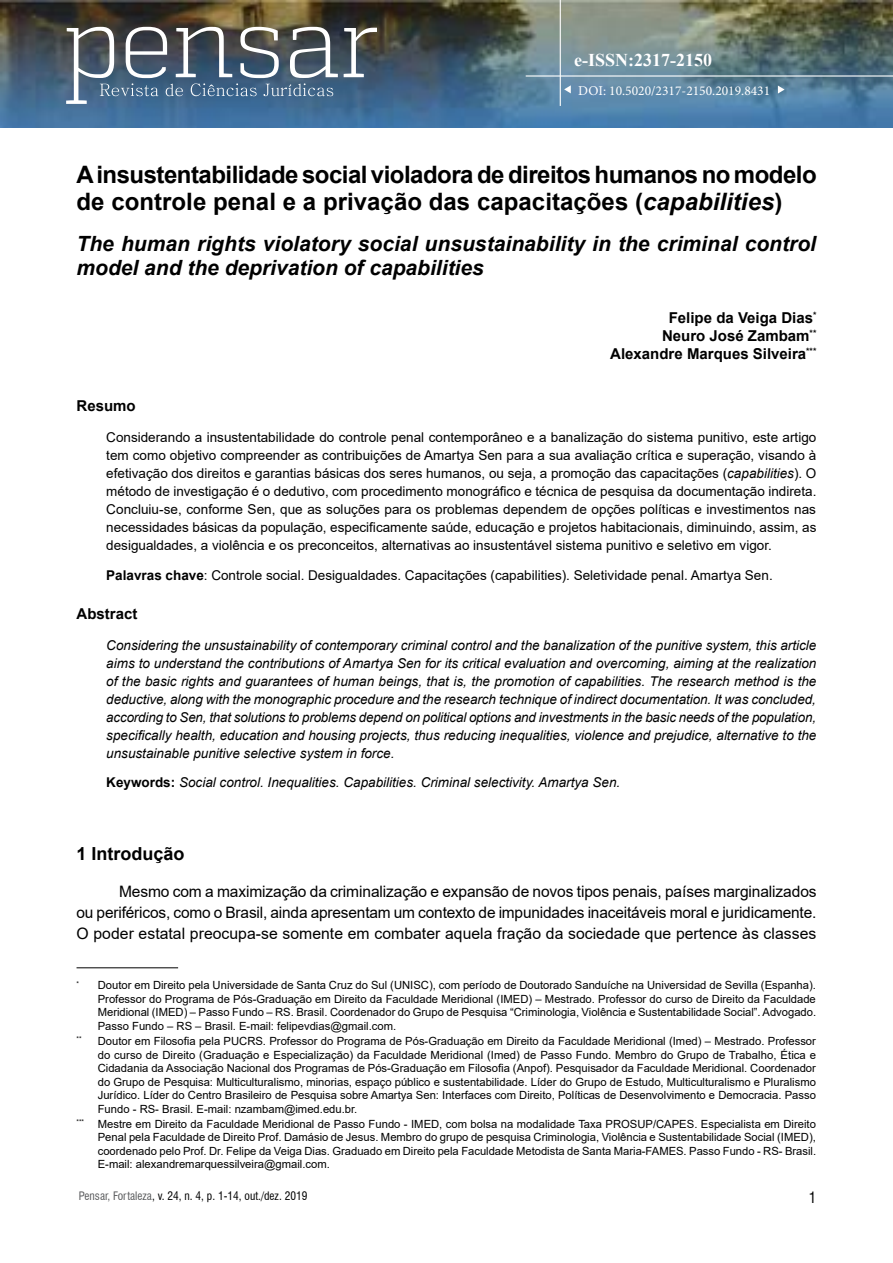
<style>
.page{position:relative;width:893px;height:1263px;background:#fff}
.page>*{position:absolute;margin:0;border:0;box-sizing:border-box;transform-origin:0 0}
.Título_GRANDE{font:700 24px/27px "Arial";letter-spacing:-.02em;color:#000}
.Título_Inglês{font:italic 700 21px/24px "Arial";color:#000}
.t1{font:700 18px "Times New Roman";color:#fff}
.Subtítulo_-_1{font:700 18px "Arial";color:#000}
.Texto{font:15.75px/21px "Arial";color:#000;text-align:justify}
.Autor{font:700 15px "Arial";color:#000}
.Resumo_Título_Abstra{font:700 15px "Arial";color:#000}
.Resumo_Título{font:700 15px "Arial";color:#000}
.t2{font:condensed 15px "Swiss 721 BT";color:#000}
.Resumo_Texto{font:13.5px/18px "Arial";color:#000;text-align:justify}
.Resumo_Texto_Italico{font:italic 13.5px/18px "Arial";color:#000;text-align:justify}
.Palavras-chave{font:13.5px "Arial";color:#000}
.Palavras-chave_Itali{font:italic 13.5px "Arial";color:#000}
.Doi{font:13.5px "Minion Pro";color:#fff}
.t3{font:condensed 11.4px "Swiss 721 BT";color:#000}
.Rodapé{font:11.25px/13.5px "Arial";color:#000;text-align:justify}
.Rodapé-2{font:6.6px "Arial";color:#000}
.s1{font-style:italic}
.s2{font-weight:700}
.s3{font-weight:700;font-style:normal}
.s4{color:#58595b}
</style>
<div class="page">
<img style="left:0;top:0;width:893px;height:127px">
<svg style="left:564px;top:85px;width:7px;height:8px"></svg>
<svg style="left:778px;top:86px;width:6px;height:8px"></svg>
<hr style="left:560px;top:0;width:1px;height:106px;background:#fff">
<hr style="left:526px;top:75px;width:367px;height:2px;background:#fff">
<svg style="left:66px;top:27px;width:311px;height:77px;background:#627282"></svg>
<hr style="left:77px;top:967px;width:101px;height:1px;background:#000">
<p class="t1" style="left:574px;top:47px;width:139px">e-ISSN:2317-2150</p>
<p class="Doi" style="left:578px;top:82px;width:193px">DOI: 10.5020/2317-2150.2019.8431</p>
<p class="Título_GRANDE" style="left:77px;top:162px;width:742px">A insustentabilidade social violadora de direitos humanos no modelo de controle penal e a privação das capacitações (<span class="s1">capabilities</span>)</p>
<p class="Título_Inglês" style="left:77px;top:233px;width:741px">The human rights violatory social unsustainability in the criminal control model and the deprivation of capabilities</p>
<p class="Autor" style="left:669px;top:307px;width:149px">Felipe da Veiga Dias<sup>*</sup></p>
<p class="Autor" style="left:662px;top:325px;width:156px">Neuro José Zambam<sup>**</sup></p>
<p class="Autor" style="left:610px;top:343px;width:208px">Alexandre Marques Silveira<sup>***</sup></p>
<p class="Resumo_Título" style="left:77px;top:395px;width:61px">Resumo</p>
<p class="Resumo_Texto" style="left:106px;top:428px;width:712px">Considerando a insustentabilidade do controle penal contemporâneo e a banalização do sistema punitivo, este artigo tem como objetivo compreender as contribuições de Amartya Sen para a sua avaliação crítica e superação, visando à efetivação dos direitos e garantias básicas dos seres humanos, ou seja, a promoção das capacitações (<span class="s1">capabilities</span>). O método de investigação é o dedutivo, com procedimento monográfico e técnica de pesquisa da documentação indireta.<br>Concluiu-se, conforme Sen, que as soluções para os problemas dependem de opções políticas e investimentos nas necessidades básicas da população, especificamente saúde, educação e projetos habitacionais, diminuindo, assim, as desigualdades, a violência e os preconceitos, alternativas ao insustentável sistema punitivo e seletivo em vigor.</p>
<p class="Palavras-chave" style="left:106px;top:566px;width:668px"><span class="s2">Palavras chave</span>: Controle social. Desigualdades. Capacitações (capabilities). Seletividade penal. Amartya Sen.</p>
<p class="Resumo_Título_Abstra" style="left:77px;top:603px;width:62px">Abstract</p>
<p class="Resumo_Texto_Italico" style="left:106px;top:636px;width:712px">Considering the unsustainability of contemporary criminal control and the banalization of the punitive system, this article aims to understand the contributions of Amartya Sen for its critical evaluation and overcoming, aiming at the realization of the basic rights and guarantees of human beings, that is, the promotion of capabilities. The research method is the deductive, along with the monographic procedure and the research technique of indirect documentation. It was concluded, according to Sen, that solutions to problems depend on political options and investments in the basic needs of the population, specifically health, education and housing projects, thus reducing inequalities, violence and prejudice, alternative to the unsustainable punitive selective system in force.</p>
<p class="Palavras-chave_Itali" style="left:106px;top:774px;width:515px"><span class="s3">Keywords:</span> Social control. Inequalities. Capabilities. Criminal selectivity. Amartya Sen.</p>
<p class="Subtítulo_-_1" style="left:77px;top:841px;width:110px">1 Introdução</p>
<p class="Texto" style="left:77px;top:880px;width:742px;text-indent:43px">Mesmo com a maximização da criminalização e expansão de novos tipos penais, países marginalizados ou periféricos, como o Brasil, ainda apresentam um contexto de impunidades inaceitáveis moral e juridicamente.<br>O poder estatal preocupa-se somente em combater aquela fração da sociedade que pertence às classes</p>
<p class="Rodapé" style="left:98px;top:979px;width:720px;text-indent:-21px"><sup>*</sup> Doutor em Direito pela Universidade de Santa Cruz do Sul (UNISC), com período de Doutorado Sanduíche na Universidad de Sevilla (Espanha).<br>Professor do Programa de Pós-Graduação em Direito da Faculdade Meridional (IMED) – Mestrado. Professor do curso de Direito da Faculdade Meridional (IMED) – Passo Fundo – RS. Brasil. Coordenador do Grupo de Pesquisa “Criminologia, Violência e Sustentabilidade Social”. Advogado.<br>Passo Fundo – RS – Brasil. E-mail: felipevdias@gmail.com.</p>
<p class="Rodapé-2" style="left:77px;top:1034px;width:7px">**</p>
<p class="Rodapé" style="left:98px;top:1034px;width:720px">Doutor em Filosofia pela PUCRS. Professor do Programa de Pós-Graduação em Direito da Faculdade Meridional (Imed) – Mestrado. Professor do curso de Direito (Graduação e Especialização) da Faculdade Meridional (Imed) de Passo Fundo. Membro do Grupo de Trabalho, Ética e Cidadania da Associação Nacional dos Programas de Pós-Graduação em Filosofia (Anpof). Pesquisador da Faculdade Meridional. Coordenador do Grupo de Pesquisa: Multiculturalismo, minorias, espaço público e sustentabilidade. Líder do Grupo de Estudo, Multiculturalismo e Pluralismo Jurídico. Líder do Centro Brasileiro de Pesquisa sobre Amartya Sen: Interfaces com Direito, Políticas de Desenvolvimento e Democracia. Passo Fundo - RS- Brasil. E-mail: nzambam@imed.edu.br.</p>
<p class="Rodapé" style="left:98px;top:1117px;width:720px;text-indent:-21px"><sup>***</sup> Mestre em Direito da Faculdade Meridional de Passo Fundo - IMED, com bolsa na modalidade Taxa PROSUP/CAPES. Especialista em Direito Penal pela Faculdade de Direito Prof. Damásio de Jesus. Membro do grupo de pesquisa Criminologia, Violência e Sustentabilidade Social (IMED), coordenado pelo Prof. Dr. Felipe da Veiga Dias. Graduado em Direito pela Faculdade Metodista de Santa Maria-FAMES. Passo Fundo - RS- Brasil.<br>E-mail: alexandremarquessilveira@gmail.com.</p>
<p class="t3" style="left:79px;top:1189px;width:230px"><span class="s4">Pensar, Fortaleza</span>, v. 24, n. 4, p. 1-14, out./dez. 2019</p>
<h3 class="t2" style="left:809px;top:1189px;width:9px">1</h3>
</div>
